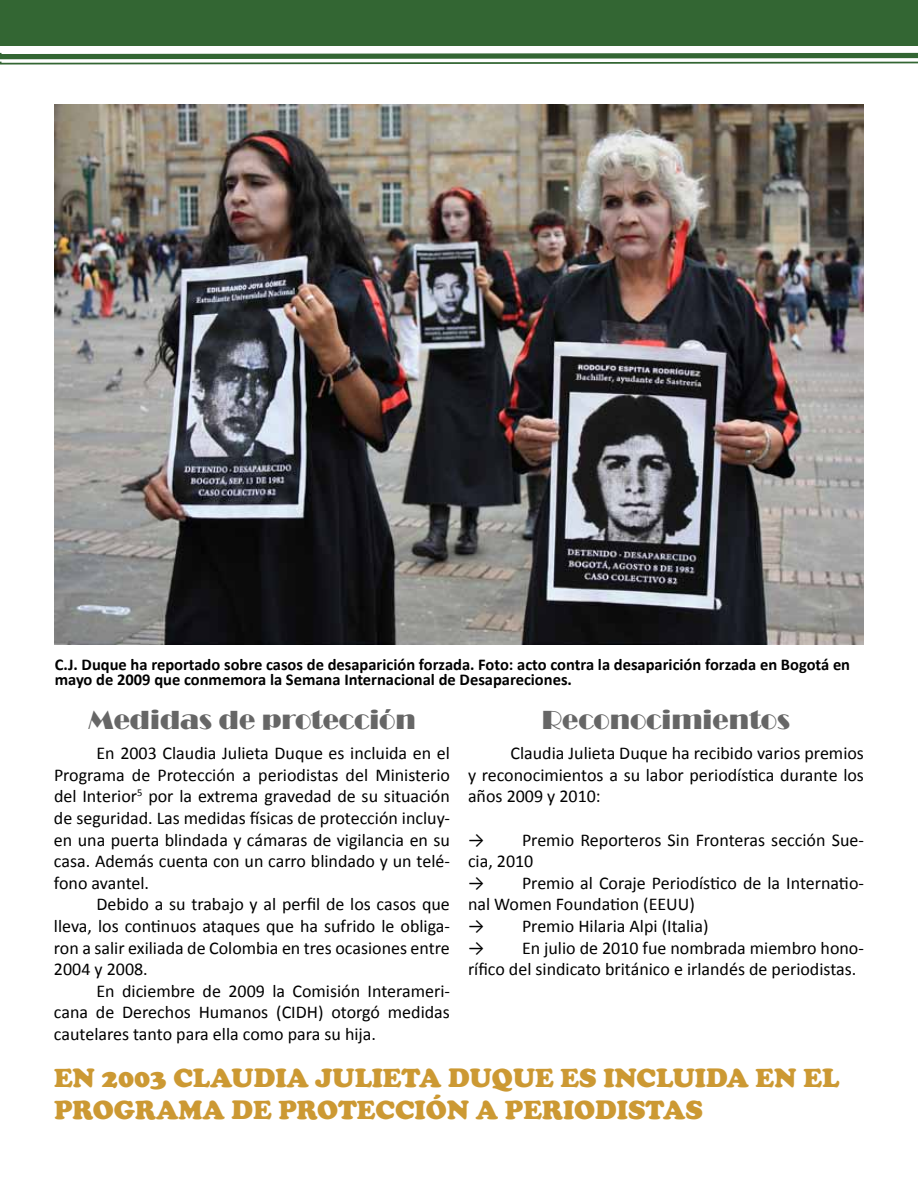
<style>
.page{position:relative;width:918px;height:1188px;background:#fff}
.page>*{position:absolute;margin:0;border:0;box-sizing:border-box;transform-origin:0 0}
.t1{font:900 27px/32.4px "Cooper";color:#c93}
.t2{font:27px "Broadway";color:#666}
.t3{font:18px/21.6px "Calibri";color:#000;text-align:justify}
.t4{font:700 16.5px/15px "Calibri";color:#000}
</style>
<div class="page">
<img style="left:54px;top:105px;width:810px;height:540px">
<div style="left:0;top:0;width:918px;height:45px;background:#363"></div>
<svg style="left:0;top:52px;width:918px;height:13px"></svg>
<p class="t4" style="left:55px;top:656px;width:797px">C.J. Duque ha reportado sobre casos de desaparición forzada. Foto: acto contra la desaparición forzada en Bogotá en mayo de 2009 que conmemora la Semana Internacional de Desapareciones.</p>
<h1 class="t2" style="left:88px;top:704px;width:329px">Medidas de protección</h1>
<p class="t3" style="left:54px;top:742px;width:398px;text-indent:43px">En 2003 Claudia Julieta Duque es incluida en el Programa de Protección a periodistas del Ministerio del Interior<sup>5</sup> por la extrema gravedad de su situación de seguridad. Las medidas físicas de protección incluy&shy;en una puerta blindada y cámaras de vigilancia en su casa. Además cuenta con un carro blindado y un telé&shy;fono avantel.</p>
<p class="t3" style="left:54px;top:893px;width:398px;text-indent:43px">Debido a su trabajo y al perfil de los casos que lleva, los continuos ataques que ha sufrido le obliga&shy;ron a salir exiliada de Colombia en tres ocasiones entre 2004 y 2008.</p>
<p class="t3" style="left:54px;top:979px;width:398px;text-indent:43px">En diciembre de 2009 la Comisión Interameri&shy;cana de Derechos Humanos (CIDH) otorgó medidas cautelares tanto para ella como para su hija.</p>
<h1 class="t2" style="left:542px;top:704px;width:250px">Reconocimientos</h1>
<p class="t3" style="left:468px;top:742px;width:397px;text-indent:43px">Claudia Julieta Duque ha recibido varios premios y reconocimientos a su labor periodística durante los años 2009 y 2010:</p>
<p class="t3" style="left:468px;top:828px;width:397px">→ Premio Reporteros Sin Fronteras sección Sue&shy;cia, 2010</p>
<p class="t3" style="left:468px;top:871px;width:397px">→ Premio al Coraje Periodístico de la Internatio&shy;nal Women Foundation (EEUU)</p>
<p class="t3" style="left:468px;top:914px;width:242px">→ Premio Hilaria Alpi (Italia)</p>
<p class="t3" style="left:468px;top:936px;width:397px">→ En julio de 2010 fue nombrada miembro hono&shy;rífico del sindicato británico e irlandés de periodistas.</p>
<h1 class="t1" style="left:54px;top:1062px;width:787px">EN 2003 CLAUDIA JULIETA DUQUE ES INCLUIDA EN EL<br>PROGRAMA DE PROTECCIÓN A PERIODISTAS</h1>
</div>
